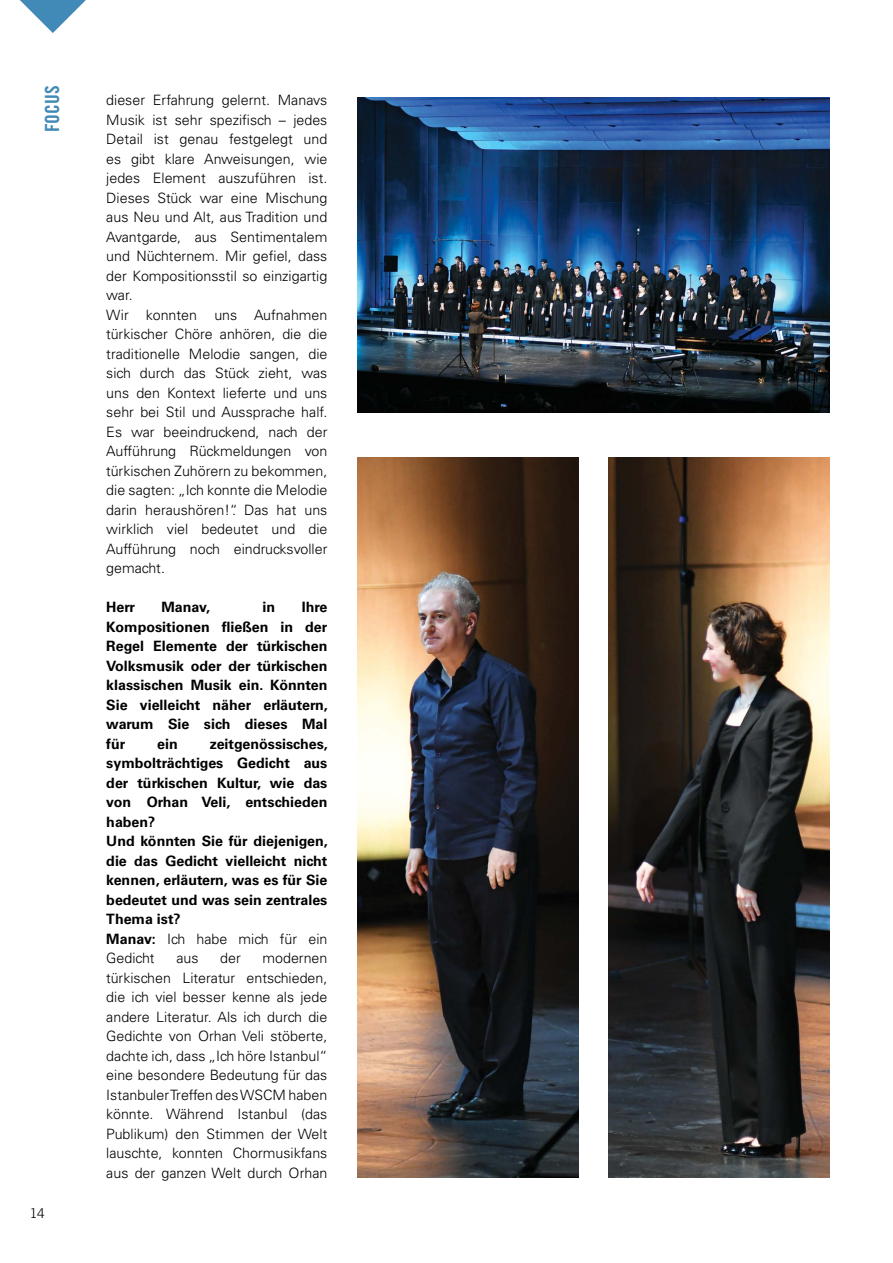
<style>
.page{position:relative;width:893px;height:1263px;background:#fff}
.page>*{position:absolute;margin:0;border:0;box-sizing:border-box;transform-origin:0 0}
.t1{font:19.5px "Trade Gothic LT Std Bd Cn 20";letter-spacing:.01em;color:#4189b6}
.t2{font:300 14.25px/19.5px "Univers LT Std";color:#000}
.t3{font:700 14.25px/19.5px "Univers LT Std";color:#000;text-align:justify}
.t4{font:300 13.5px "Trade Gothic LT Std";color:#000}
.s1{font-weight:300}
</style>
<div class="page">
<svg style="left:20px;top:0;width:66px;height:33px"></svg>
<img style="left:357px;top:98px;width:472px;height:314px">
<img style="left:608px;top:457px;width:221px;height:721px">
<img style="left:357px;top:457px;width:221px;height:721px">
<h1 class="t1" style="left:40px;top:132px;width:49px;rotate:-90deg">FOCUS</h1>
<p class="t2" style="left:106px;top:90px;width:223px">dieser Erfahrung gelernt. Manavs<br>Musik ist sehr spezifisch – jedes<br>Detail ist genau festgelegt und es gibt klare Anweisungen, wie jedes Element auszuführen ist.<br>Dieses Stück war eine Mischung aus Neu und Alt, aus Tradition und<br>Avantgarde, aus Sentimentalem und Nüchternem. Mir gefiel, dass der Kompositionsstil so einzigartig war.<br>Wir konnten uns Aufnahmen türkischer Chöre anhören, die die traditionelle Melodie sangen, die sich durch das Stück zieht, was uns den Kontext lieferte und uns sehr bei Stil und Aussprache half.<br>Es war beeindruckend, nach der<br>Aufführung Rückmeldungen von türkischen Zuhörern zu bekommen, die sagten: „Ich konnte die Melodie darin heraushören!“. Das hat uns wirklich viel bedeutet und die<br>Aufführung noch eindrucksvoller gemacht.</p>
<p class="t3" style="left:106px;top:597px;width:30px">Herr</p>
<p class="t3" style="left:162px;top:597px;width:50px">Manav,</p>
<p class="t3" style="left:263px;top:597px;width:14px">in</p>
<p class="t3" style="left:106px;top:597px;width:223px;text-indent:195px">Ihre Kompositionen fließen in der Regel Elemente der türkischen Volksmusik oder der türkischen klassischen Musik ein. Könnten Sie vielleicht näher erläutern, warum Sie sich dieses Mal für</p>
<p class="t3" style="left:106px;top:734px;width:223px;text-align:left;text-indent:104px">zeitgenössisches, symbolträchtiges Gedicht aus der türkischen Kultur, wie das von Orhan Veli, entschieden haben?<br>Und könnten Sie für diejenigen, die das Gedicht vielleicht nicht kennen, erläutern, was es für Sie bedeutet und was sein zentrales<br>Thema ist?<br>Manav: <span class="s1">Ich habe mich für ein<br>Gedicht</span></p>
<p class="t3" style="left:157px;top:734px;width:22px">ein</p>
<p class="t2" style="left:106px;top:948px;width:223px;text-align:justify;text-indent:156px">modernen türkischen Literatur entschieden, die ich viel besser kenne als jede andere Literatur. Als ich durch die Gedichte von Orhan Veli stöberte, dachte ich, dass „Ich höre Istanbul“ eine besondere Bedeutung für das Istanbuler Treffen des WSCM haben könnte. Während Istanbul (das Publikum) den Stimmen der Welt lauschte, konnten Chormusikfans aus der ganzen Welt durch Orhan</p>
<p class="t2" style="left:176px;top:948px;width:24px">aus</p>
<p class="t2" style="left:220px;top:948px;width:22px">der</p>
<p class="t4" style="left:30px;top:1205px;width:17px">14</p>
</div>
